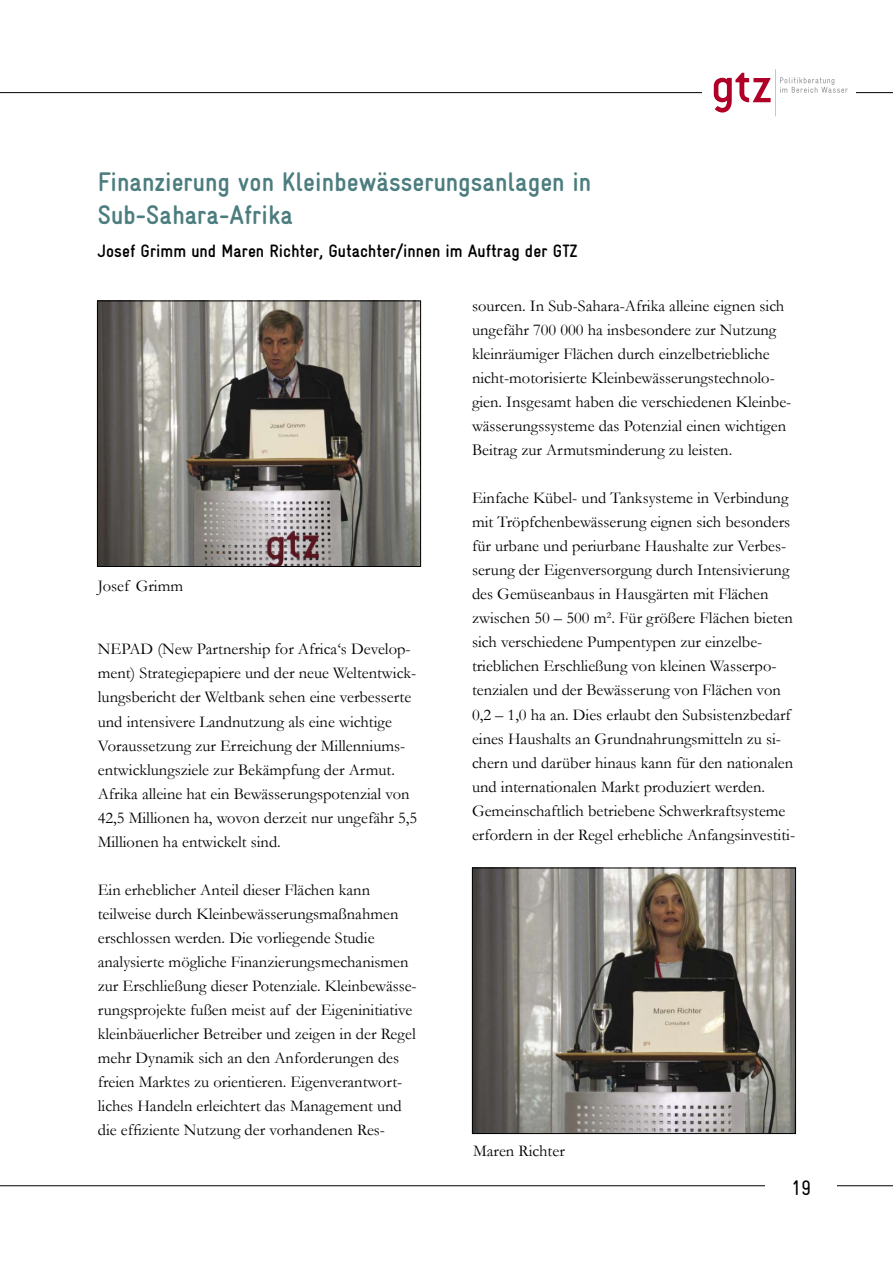
<style>
.page{position:relative;width:893px;height:1263px;background:#fff}
.page>*{position:absolute;margin:0;border:0;box-sizing:border-box;transform-origin:0 0}
.t1{font:700 condensed 27px/33px "Gravur";color:#4c7d7e}
.t2{font:condensed 21px "Gravur";color:#000}
.t3{font:700 condensed 18px "Gravur";color:#000}
.t4{font:16.5px/24px "Garamond";color:#000}
</style>
<div class="page">
<hr style="left:0;top:92px;width:893px;height:1px;background:#000">
<div style="left:702px;top:45px;width:153px;height:95px;background:#fff"></div>
<svg style="left:714px;top:69px;width:134px;height:47px"></svg>
<hr style="left:0;top:1185px;width:893px;height:1px;background:#000">
<div style="left:765px;top:1166px;width:72px;height:41px;background:#fff"></div>
<img style="left:99px;top:303px;width:320px;height:262px">
<div style="left:97px;top:301px;width:324px;height:266px;border:1px solid #000"></div>
<img style="left:474px;top:870px;width:320px;height:262px">
<div style="left:472px;top:868px;width:324px;height:266px;border:1px solid #000"></div>
<h1 class="t1" style="left:98px;top:166px;width:495px">Finanzierung von Kleinbewässerungsanlagen in<br>Sub-Sahara-Afrika</h1>
<p class="t3" style="left:98px;top:241px;width:482px">Josef Grimm und Maren Richter, Gutachter/innen im Auftrag der GTZ</p>
<p class="t4" style="left:472px;top:294px;width:321px">sourcen. In Sub-Sahara-Afrika alleine eignen sich ungefähr 700 000 ha insbesondere zur Nutzung kleinräumiger Flächen durch einzelbetriebliche nicht-motorisierte Kleinbewässerungstechnolo&shy;gien. Insgesamt haben die verschiedenen Kleinbe&shy;wässerungssysteme das Potenzial einen wichtigen Beitrag zur Armutsminderung zu leisten.</p>
<p class="t4" style="left:472px;top:486px;width:325px">Einfache Kübel- und Tanksysteme in Verbindung mit Tröpfchenbewässerung eignen sich besonders für urbane und periurbane Haushalte zur Verbes&shy;serung der Eigenversorgung durch Intensivierung des Gemüseanbaus in Hausgärten mit Flächen zwischen 50 – 500 m². Für größere Flächen bieten sich verschiedene Pumpentypen zur einzelbe&shy;trieblichen Erschließung von kleinen Wasserpo&shy;tenzialen und der Bewässerung von Flächen von 0,2 – 1,0 ha an. Dies erlaubt den Subsistenzbedarf eines Haushalts an Grundnahrungsmitteln zu si&shy;chern und darüber hinaus kann für den nationalen und internationalen Markt produziert werden.<br>Gemeinschaftlich betriebene Schwerkraftsysteme erfordern in der Regel erhebliche Anfangsinvestiti-</p>
<p class="t4" style="left:98px;top:573px;width:87px">Josef Grimm</p>
<p class="t4" style="left:98px;top:637px;width:321px">NEPAD (New Partnership for Africa‘s Develop&shy;ment) Strategiepapiere und der neue Weltentwick&shy;lungsbericht der Weltbank sehen eine verbesserte und intensivere Landnutzung als eine wichtige Voraussetzung zur Erreichung der Millenniums&shy;entwicklungsziele zur Bekämpfung der Armut.<br>Afrika alleine hat ein Bewässerungspotenzial von 42,5 Millionen ha, wovon derzeit nur ungefähr 5,5<br>Millionen ha entwickelt sind.</p>
<p class="t4" style="left:98px;top:877px;width:320px">Ein erheblicher Anteil dieser Flächen kann teilweise durch Kleinbewässerungsmaßnahmen erschlossen werden. Die vorliegende Studie analysierte mögliche Finanzierungsmechanismen zur Erschließung dieser Potenziale. Kleinbewässe&shy;rungsprojekte fußen meist auf der Eigeninitiative kleinbäuerlicher Betreiber und zeigen in der Regel mehr Dynamik sich an den Anforderungen des freien Marktes zu orientieren. Eigenverantwort&shy;liches Handeln erleichtert das Management und die effiziente Nutzung der vorhandenen Res-</p>
<p class="t4" style="left:473px;top:1139px;width:93px">Maren Richter</p>
<p class="t2" style="left:791px;top:1176px;width:22px">19</p>
</div>
